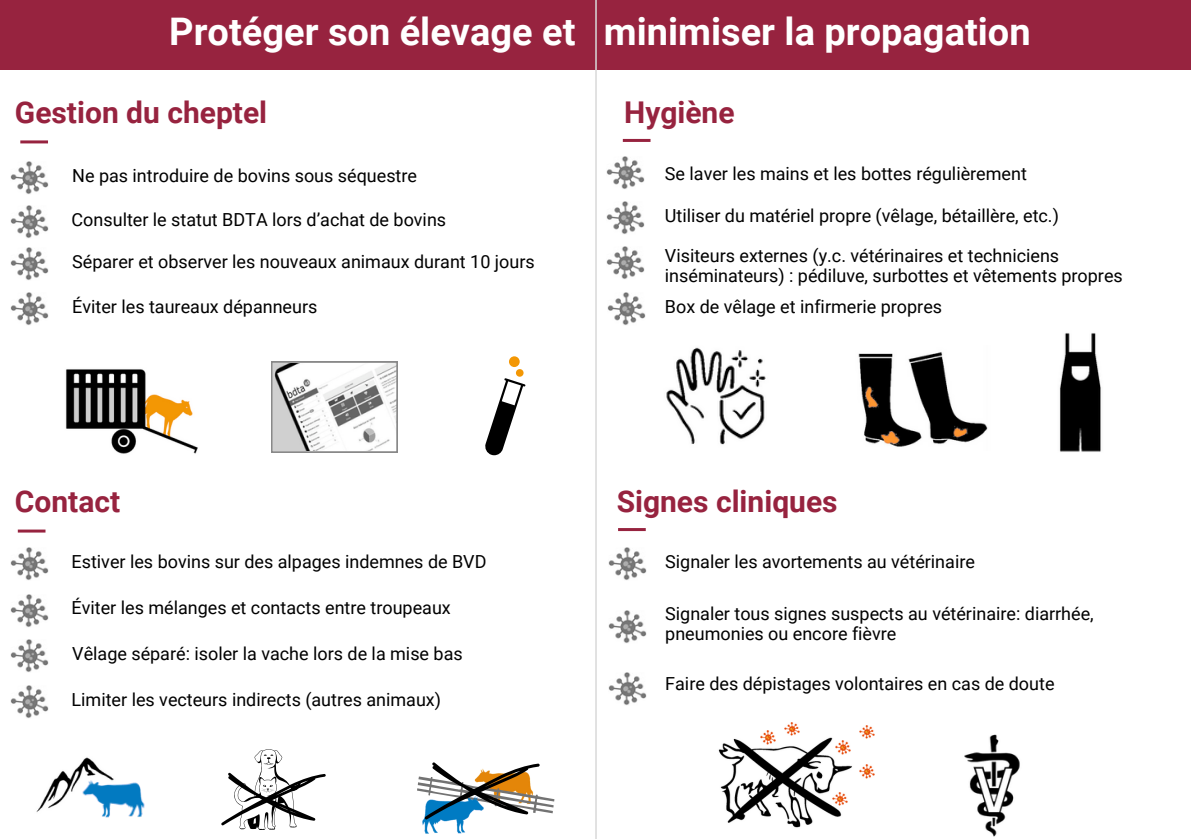
<style>
.page{position:relative;width:1191px;height:839px;background:#fff}
.page>*{position:absolute;margin:0;border:0;box-sizing:border-box;transform-origin:0 0}
.t1{font:700 38px "Roboto";color:#fff}
.t2{font:700 30px "Roboto";color:#97233f}
.t3{font:18px/19.6px "Roboto";color:#000}
</style>
<div class="page">
<img style="left:11px;top:161px;width:37px;height:33px">
<img style="left:11px;top:547px;width:37px;height:33px">
<img style="left:666px;top:347px;width:100px;height:98px">
<img style="left:11px;top:639px;width:37px;height:33px">
<img style="left:11px;top:594px;width:37px;height:33px">
<img style="left:607px;top:157px;width:37px;height:32px">
<img style="left:609px;top:547px;width:37px;height:33px">
<img style="left:609px;top:610px;width:37px;height:33px">
<img style="left:607px;top:246px;width:37px;height:33px">
<img style="left:11px;top:205px;width:37px;height:33px">
<img style="left:1059px;top:333px;width:42px;height:119px">
<img style="left:718px;top:735px;width:134px;height:93px">
<div style="left:0;top:0;width:1191px;height:70px;background:#97233f"></div>
<img style="left:11px;top:248px;width:37px;height:32px">
<img style="left:11px;top:292px;width:37px;height:33px">
<img style="left:607px;top:201px;width:37px;height:33px">
<img style="left:11px;top:685px;width:37px;height:33px">
<img style="left:608px;top:292px;width:37px;height:33px">
<img style="left:858px;top:352px;width:130px;height:95px">
<img style="left:65px;top:369px;width:133px;height:85px">
<img style="left:964px;top:734px;width:56px;height:103px">
<svg style="left:271px;top:361px;width:127px;height:91px"></svg>
<svg style="left:485px;top:369px;width:41px;height:86px"></svg>
<div style="left:509px;top:356px;width:11px;height:11px;background:#f39704;border-radius:50%"></div>
<img style="left:836px;top:740px;width:15px;height:14px">
<img style="left:860px;top:764px;width:15px;height:14px">
<img style="left:784px;top:722px;width:15px;height:13px">
<img style="left:761px;top:730px;width:15px;height:14px">
<img style="left:833px;top:792px;width:15px;height:13px">
<img style="left:860px;top:725px;width:15px;height:13px">
<img style="left:609px;top:672px;width:37px;height:33px">
<svg style="left:221px;top:749px;width:105px;height:81px"></svg>
<img style="left:422px;top:819px;width:44px;height:15px">
<svg style="left:417px;top:762px;width:138px;height:57px"></svg>
<img style="left:36px;top:757px;width:67px;height:55px">
<img style="left:72px;top:772px;width:73px;height:46px">
<hr style="left:595px;top:0;width:2px;height:838px;background:#d9d9d9">
<hr style="left:20px;top:140px;width:28px;height:3px;background:#97233f">
<hr style="left:623px;top:139px;width:28px;height:3px;background:#97233f">
<hr style="left:18px;top:529px;width:28px;height:3px;background:#97233f">
<hr style="left:618px;top:528px;width:28px;height:3px;background:#97233f">
<p class="t1" style="left:169px;top:10px;width:863px">Protéger son élevage et minimiser la propagation</p>
<h2 class="t2" style="left:15px;top:95px;width:254px">Gestion du cheptel</h2>
<p class="t2" style="left:624px;top:95px;width:112px">Hygiène</p>
<p class="t3" style="left:72px;top:166px;width:346px">Ne pas introduire de bovins sous séquestre</p>
<p class="t3" style="left:72px;top:210px;width:376px">Consulter le statut BDTA lors d’achat de bovins</p>
<p class="t3" style="left:72px;top:252px;width:464px">Séparer et observer les nouveaux animaux durant 10 jours</p>
<p class="t3" style="left:72px;top:296px;width:247px">Éviter les taureaux dépanneurs</p>
<p class="t3" style="left:665px;top:164px;width:363px">Se laver les mains et les bottes régulièrement</p>
<p class="t3" style="left:665px;top:206px;width:396px">Utiliser du matériel propre (vêlage, bétaillère, etc.)</p>
<p class="t3" style="left:665px;top:246px;width:459px">Visiteurs externes (y.c. vétérinaires et techniciens inséminateurs) : pédiluve, surbottes et vêtements propres</p>
<p class="t3" style="left:665px;top:296px;width:279px">Box de vêlage et infirmerie propres</p>
<p class="t2" style="left:15px;top:484px;width:107px">Contact</p>
<p class="t2" style="left:617px;top:484px;width:222px">Signes cliniques</p>
<p class="t3" style="left:72px;top:552px;width:416px">Estiver les bovins sur des alpages indemnes de BVD</p>
<p class="t3" style="left:72px;top:598px;width:381px">Éviter les mélanges et contacts entre troupeaux</p>
<p class="t3" style="left:72px;top:644px;width:392px">Vêlage séparé: isoler la vache lors de la mise bas</p>
<p class="t3" style="left:72px;top:690px;width:371px">Limiter les vecteurs indirects (autres animaux)</p>
<p class="t3" style="left:665px;top:552px;width:311px">Signaler les avortements au vétérinaire</p>
<p class="t3" style="left:665px;top:604px;width:430px">Signaler tous signes suspects au vétérinaire: diarrhée, pneumonies ou encore fièvre</p>
<p class="t3" style="left:665px;top:673px;width:391px">Faire des dépistages volontaires en cas de doute</p>
</div>
